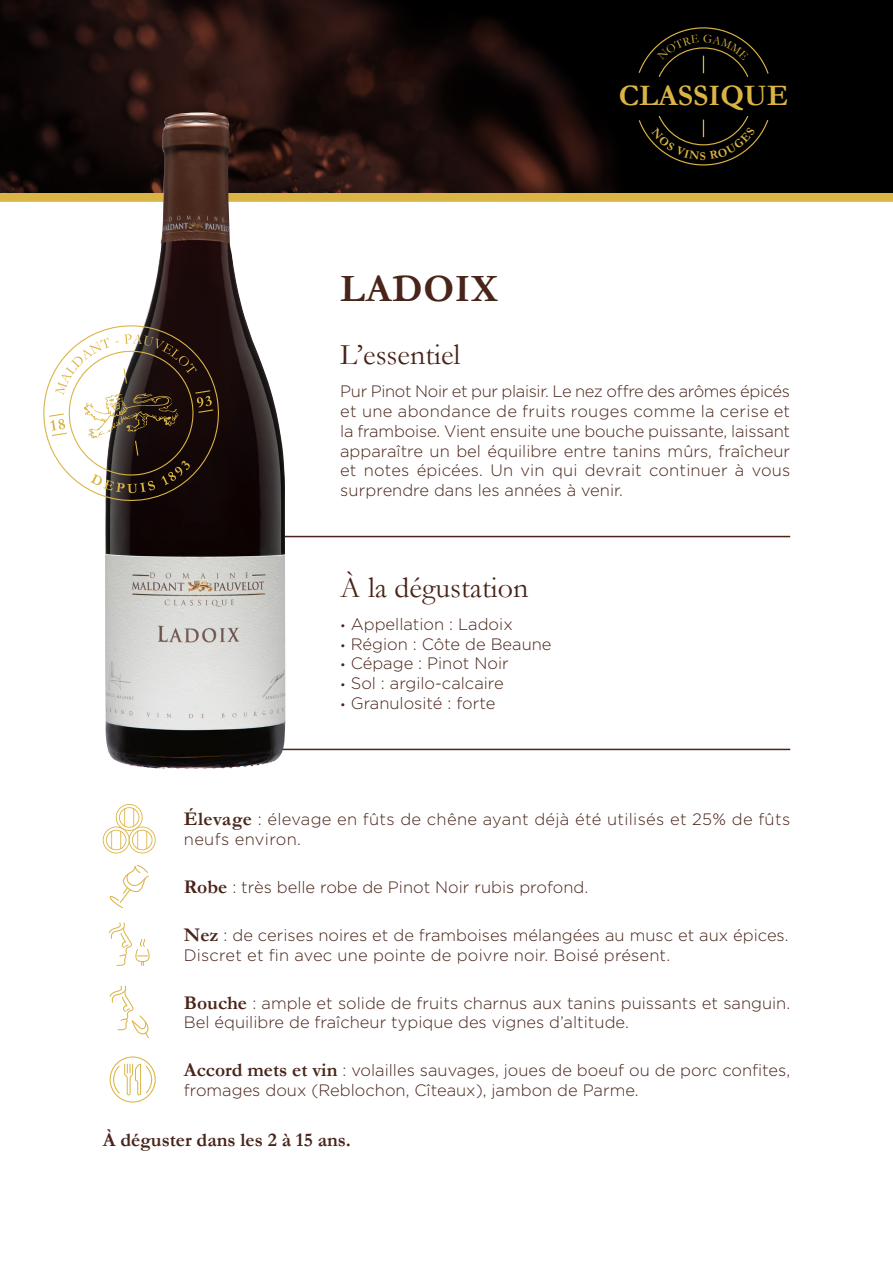
<style>
.page{position:relative;width:893px;height:1263px;background:#fff}
.page>*{position:absolute;margin:0;border:0;box-sizing:border-box;transform-origin:0 0}
.t1{font:700 39px "Garamond";letter-spacing:.02em;color:#482419}
.t2{font:30px "Garamond";color:#482419}
.t3{font:700 30px "Garamond";color:#dab444}
.t4{font:700 19.5px "Garamond";color:#482419}
.t5{font:300 16.5px/19.8px "Gotham";color:#482419}
.t6{font:300 16.5px/19.8px "Gotham";letter-spacing:.02em;color:#482419}
.s1{font-size:12px}
.s2{font-family:"Garamond";font-weight:700;font-size:19.5px}
</style>
<div class="page">
<div style="left:0;top:193px;width:893px;height:9px;background:#dab444"></div>
<img style="left:0;top:0;width:893px;height:193px">
<svg style="left:109px;top:922px;width:41px;height:44px"></svg>
<svg style="left:109px;top:865px;width:40px;height:43px"></svg>
<svg style="left:110px;top:986px;width:39px;height:52px"></svg>
<hr style="left:219px;top:536px;width:571px;height:1px;background:#482419">
<hr style="left:219px;top:749px;width:571px;height:1px;background:#482419">
<svg style="left:103px;top:804px;width:53px;height:49px"></svg>
<svg style="left:110px;top:1056px;width:46px;height:46px"></svg>
<img style="left:105px;top:112px;width:180px;height:657px">
<svg style="left:43px;top:319px;width:182px;height:188px"></svg>
<svg style="left:638px;top:27px;width:132px;height:51px;background:#0b0903"></svg>
<svg style="left:638px;top:114px;width:131px;height:52px;background:#0b0903"></svg>
<p class="t1" style="left:340px;top:262px;width:159px">LADOIX</p>
<p class="t3" style="left:619px;top:75px;width:171px">CLASSIQUE</p>
<p class="t2" style="left:340px;top:334px;width:122px">L’essentiel</p>
<p class="t5" style="left:340px;top:381px;width:452px;text-align:justify">Pur Pinot Noir et pur plaisir. Le nez offre des arômes épicés et une abondance de fruits rouges comme la cerise et la framboise. Vient ensuite une bouche puissante, laissant apparaître un bel équilibre entre tanins mûrs, fraîcheur et notes épicées. Un vin qui devrait continuer à vous surprendre dans les années à venir.</p>
<p class="t2" style="left:340px;top:567px;width:190px">À la dégustation</p>
<p class="t5" style="left:340px;top:614px;width:174px"><span class="s1">•</span> Appellation : Ladoix</p>
<p class="t5" style="left:340px;top:633px;width:213px"><span class="s1">•</span> Région : Côte de Beaune</p>
<p class="t5" style="left:340px;top:653px;width:170px"><span class="s1">•</span> Cépage : Pinot Noir</p>
<p class="t5" style="left:340px;top:673px;width:165px"><span class="s1">•</span> Sol : argilo-calcaire</p>
<p class="t5" style="left:340px;top:693px;width:157px"><span class="s1">•</span> Granulosité : forte</p>
<p class="t6" style="left:184px;top:809px;width:608px"><span class="s2">Élevage</span> : élevage en fûts de chêne ayant déjà été utilisés et 25% de fûts neufs environ.</p>
<p class="t5" style="left:184px;top:877px;width:406px"><span class="s2">Robe</span> : très belle robe de Pinot Noir rubis profond.</p>
<p class="t5" style="left:184px;top:925px;width:606px"><span class="s2">Nez</span> : de cerises noires et de framboises mélangées au musc et aux épices.</p>
<p class="t5" style="left:184px;top:944px;width:488px">Discret et fin avec une pointe de poivre noir. Boisé présent.</p>
<p class="t5" style="left:184px;top:992px;width:608px"><span class="s2">Bouche</span> : ample et solide de fruits charnus aux tanins puissants et sanguin.<br>Bel équilibre de fraîcheur typique des vignes d’altitude.</p>
<p class="t5" style="left:184px;top:1060px;width:608px"><span class="s2">Accord mets et vin</span> : volailles sauvages, joues de boeuf ou de porc confites, fromages doux (Reblochon, Cîteaux), jambon de Parme.</p>
<p class="t4" style="left:103px;top:1126px;width:250px">À déguster dans les 2 à 15 ans.</p>
</div>
